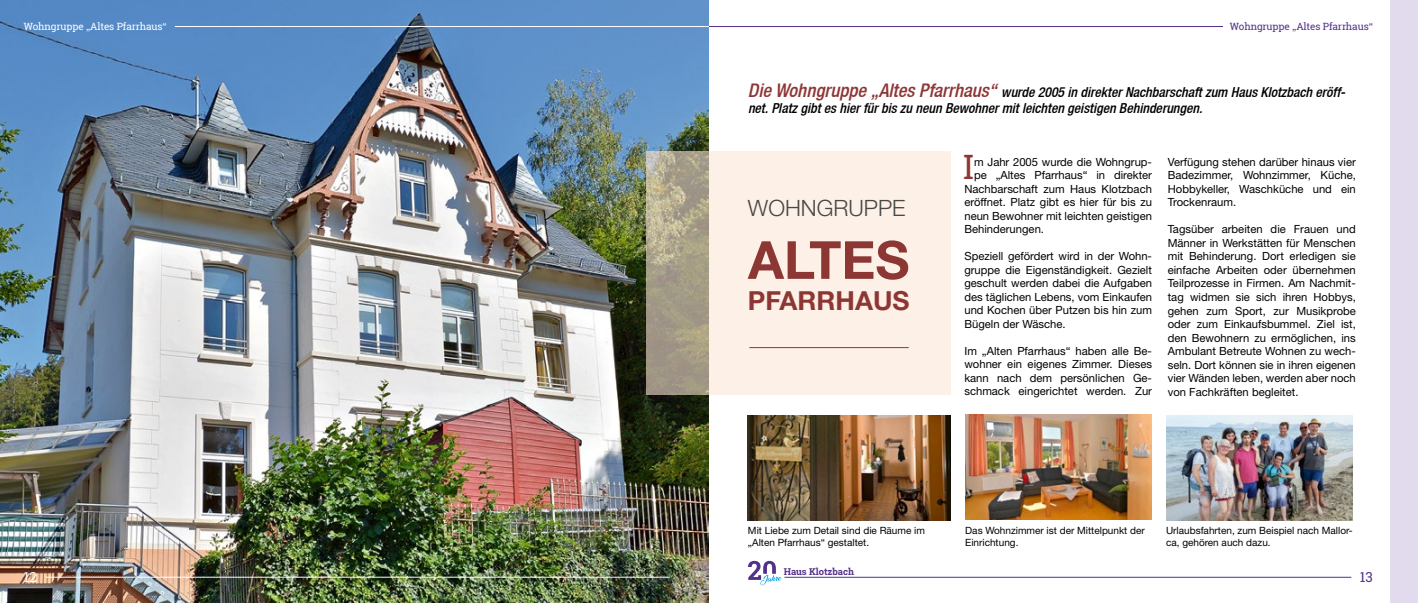
<style>
.page{position:relative;width:1418px;height:603px;background:#fff}
.page>*{position:absolute;margin:0;border:0;box-sizing:border-box;transform-origin:0 0}
.t1{font:700 52.5px "Helvetica Neue LT Pro";color:#8d3735}
.t2{font:33.62px "Roboto Slab";color:#8d3735}
.t3{font:700 26.25px "Helvetica Neue LT Pro";color:#8d3735}
.t4{font:300 22.5px "Helvetica Neue LT Pro";color:#474847}
.t5{font:italic 500 condensed 13.75px/16.5px "Helvetica Neue LT";color:#000}
.t6{font:13.75px "Roboto Slab";color:#fff}
.t7{font:13.75px "Roboto Slab";color:#53308a}
.t8{font:11.25px/13.5px "Helvetica Neue LT Std";color:#000;text-align:justify}
.t9{font:10px/12px "Helvetica Neue LT Std";color:#000}
.t10{font:10px "Roboto Slab";letter-spacing:-.01em;color:#fff}
.t11{font:10px "Roboto Slab";letter-spacing:-.01em;color:#53308a}
.t12{font:700 9.38px "Roboto Slab";color:#53308a}
.s1{font-family:"Helvetica Neue LT Std"}
.s2{font-size:18.75px;color:#8d3735}
</style>
<div class="page">
<svg style="left:748px;top:560px;width:33px;height:25px"></svg>
<hr style="left:784px;top:576px;width:567px;height:1px;background:#53308a">
<hr style="left:709px;top:26px;width:513px;height:1px;background:#53308a">
<img style="left:0;top:0;width:709px;height:602px">
<hr style="left:46px;top:576px;width:624px;height:1px;background:#fff">
<svg style="left:645px;top:151px;width:305px;height:243px;fill:#fdf0e6"></svg>
<img style="left:1166px;top:415px;width:186px;height:105px">
<img style="left:748px;top:415px;width:202px;height:105px">
<img style="left:965px;top:414px;width:186px;height:105px">
<hr style="left:175px;top:26px;width:534px;height:1px;background:#fff">
<hr style="left:749px;top:347px;width:159px;height:1px;background:#8d3735">
<div style="left:1390px;top:0;width:27px;height:602px;background:#e1dbed"></div>
<p class="t10" style="left:24px;top:19px;width:145px">Wohngruppe <span class="s1">„</span>Altes Pfarrhaus<span class="s1">“</span></p>
<p class="t11" style="left:1229px;top:19px;width:145px">Wohngruppe <span class="s1">„</span>Altes Pfarrhaus<span class="s1">“</span></p>
<p class="t5" style="left:748px;top:83px;width:599px"><span class="s2">Die Wohngruppe „Altes Pfarrhaus“</span> wurde 2005 in direkter Nachbarschaft zum Haus Klotzbach eröff&shy;net. Platz gibt es hier für bis zu neun Bewohner mit leichten geistigen Behinderungen.</p>
<h3 class="t4" style="left:748px;top:194px;width:159px">WOHNGRUPPE</h3>
<h1 class="t1" style="left:748px;top:227px;width:163px">ALTES</h1>
<h3 class="t3" style="left:748px;top:285px;width:163px">PFARRHAUS</h3>
<h2 class="t2" style="left:963px;top:144px;width:12px">I</h2>
<p class="t8" style="left:974px;top:155px;width:179px">m Jahr 2005 wurde die Wohngrup-</p>
<p class="t8" style="left:974px;top:168px;width:179px">pe „Altes Pfarrhaus“ in direkter</p>
<p class="t8" style="left:964px;top:182px;width:189px">Nachbarschaft zum Haus Klotzbach</p>
<p class="t8" style="left:964px;top:195px;width:189px">eröffnet. Platz gibt es hier für bis zu</p>
<p class="t8" style="left:964px;top:209px;width:189px">neun Bewohner mit leichten geistigen</p>
<p class="t8" style="left:964px;top:222px;width:81px">Behinderungen.</p>
<p class="t8" style="left:964px;top:249px;width:189px">Speziell gefördert wird in der Wohn&shy;gruppe die Eigenständigkeit. Gezielt geschult werden dabei die Aufgaben des täglichen Lebens, vom Einkaufen und Kochen über Putzen bis hin zum Bügeln der Wäsche.</p>
<p class="t8" style="left:964px;top:344px;width:189px">Im „Alten Pfarrhaus“ haben alle Be&shy;wohner ein eigenes Zimmer. Dieses kann nach dem persönlichen Ge&shy;schmack eingerichtet werden. Zur</p>
<p class="t8" style="left:1167px;top:155px;width:189px">Verfügung stehen darüber hinaus vier Badezimmer, Wohnzimmer, Küche, Hobbykeller, Waschküche und ein Trockenraum.</p>
<p class="t8" style="left:1167px;top:222px;width:189px">Tagsüber arbeiten die Frauen und Männer in Werkstätten für Menschen mit Behinderung. Dort erledigen sie einfache Arbeiten oder übernehmen Teilprozesse in Firmen. Am Nachmit&shy;tag widmen sie sich ihren Hobbys, gehen zum Sport, zur Musikprobe oder zum Einkaufsbummel. Ziel ist, den Bewohnern zu ermöglichen, ins Ambulant Betreute Wohnen zu wech&shy;seln. Dort können sie in ihren eigenen vier Wänden leben, werden aber noch von Fachkräften begleitet.</p>
<p class="t9" style="left:748px;top:524px;width:178px">Mit Liebe zum Detail sind die Räume im „Alten Pfarrhaus“ gestaltet.</p>
<p class="t9" style="left:965px;top:524px;width:181px">Das Wohnzimmer ist der Mittelpunkt der<br>Einrichtung.</p>
<p class="t9" style="left:1165px;top:524px;width:188px">Urlaubsfahrten, zum Beispiel nach Mallor&shy;ca, gehören auch dazu.</p>
<p class="t12" style="left:783px;top:564px;width:72px">Haus Klotzbach</p>
<p class="t6" style="left:24px;top:567px;width:15px">12</p>
<p class="t7" style="left:1359px;top:567px;width:15px">13</p>
</div>
